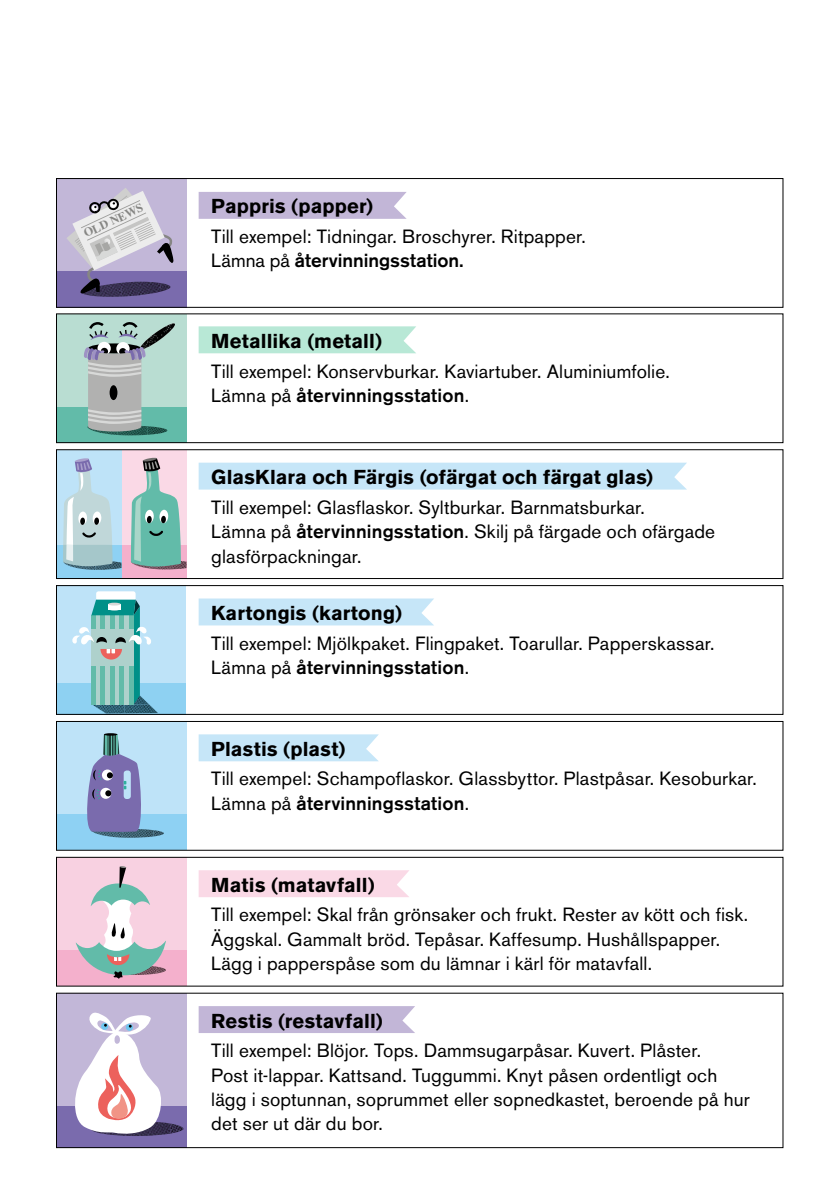
<style>
.page{position:relative;width:840px;height:1191px;background:#fff}
.page>*{position:absolute;margin:0;border:0;box-sizing:border-box;transform-origin:0 0}
.Mellanrubrik_H3{font:700 20px "Akzidenz Grotesk BE";letter-spacing:.01em;color:#000}
.Faktatext{font:19px/24.4px "Akzidenz Grotesk BE";letter-spacing:.01em;color:#000}
.Faktatext-2{font:500 19px "Akzidenz Grotesk BE";letter-spacing:.005em;color:#000}
.t1{font:700 12px "Times";color:#868684}
.s1{font-weight:400}
.s2{font-weight:500}
</style>
<div class="page">
<div style="left:120px;top:450px;width:66px;height:128px;background:#fad9e6"></div>
<div style="left:120px;top:545px;width:66px;height:33px;background:#f4b0cc"></div>
<img style="left:142px;top:561px;width:44px;height:8px">
<svg style="left:130px;top:457px;width:51px;height:110px"></svg>
<div style="left:56px;top:450px;width:65px;height:128px;background:#bee3f8"></div>
<div style="left:56px;top:545px;width:65px;height:33px;background:#8ed1f3"></div>
<img style="left:70px;top:561px;width:51px;height:9px">
<svg style="left:63px;top:458px;width:50px;height:108px"></svg>
<svg style="left:198px;top:192px;width:208px;height:27px;background:#c4b8d8"></svg>
<svg style="left:198px;top:326px;width:218px;height:27px;background:#bbe8d7"></svg>
<div style="left:198px;top:462px;width:488px;height:27px;background:#c6e6f8"></div>
<div style="left:198px;top:598px;width:236px;height:27px;background:#c6e6f8"></div>
<svg style="left:198px;top:734px;width:180px;height:27px;background:#c8e7f8"></svg>
<svg style="left:198px;top:870px;width:211px;height:27px;background:#fadae6"></svg>
<div style="left:198px;top:1006px;width:217px;height:27px;background:#c2b6d7"></div>
<div style="left:56px;top:314px;width:130px;height:129px;background:#b9ddd2"></div>
<div style="left:56px;top:407px;width:130px;height:36px;background:#62bba9"></div>
<img style="left:117px;top:431px;width:30px;height:4px">
<img style="left:147px;top:431px;width:20px;height:4px">
<svg style="left:84px;top:322px;width:91px;height:109px"></svg>
<div style="left:56px;top:314px;width:726px;height:129px;border:1px solid #000"></div>
<div style="left:57px;top:178px;width:129px;height:129px;background:#c2b7d8"></div>
<div style="left:57px;top:271px;width:129px;height:36px;background:#7a6bad"></div>
<img style="left:88px;top:295px;width:53px;height:2px">
<svg style="left:67px;top:188px;width:106px;height:107px"></svg>
<div style="left:56px;top:178px;width:726px;height:129px;border:1px solid #000"></div>
<div style="left:57px;top:721px;width:129px;height:129px;background:#bee3f8"></div>
<div style="left:57px;top:814px;width:129px;height:36px;background:#8ed1f3"></div>
<img style="left:93px;top:829px;width:60px;height:8px">
<svg style="left:153px;top:830px;width:11px;height:6px"></svg>
<svg style="left:87px;top:733px;width:58px;height:99px"></svg>
<div style="left:56px;top:721px;width:726px;height:129px;border:1px solid #000"></div>
<div style="left:56px;top:993px;width:130px;height:154px;background:#c2b7d8"></div>
<div style="left:56px;top:1106px;width:130px;height:41px;background:#7a6bad"></div>
<img style="left:105px;top:1122px;width:65px;height:14px">
<svg style="left:170px;top:1123px;width:13px;height:10px"></svg>
<svg style="left:75px;top:1012px;width:89px;height:122px"></svg>
<div style="left:56px;top:449px;width:726px;height:130px;border:1px solid #000"></div>
<div style="left:56px;top:585px;width:130px;height:129px;background:#bee3f8"></div>
<div style="left:56px;top:682px;width:130px;height:32px;background:#8ed1f2"></div>
<img style="left:91px;top:704px;width:33px;height:8px">
<img style="left:124px;top:704px;width:33px;height:8px">
<svg style="left:71px;top:591px;width:81px;height:113px"></svg>
<div style="left:56px;top:585px;width:726px;height:129px;border:1px solid #000"></div>
<div style="left:56px;top:857px;width:130px;height:129px;background:#f8d1e1"></div>
<div style="left:56px;top:950px;width:130px;height:36px;background:#f4b0cc"></div>
<svg style="left:76px;top:866px;width:90px;height:113px"></svg>
<div style="left:56px;top:857px;width:726px;height:129px;border:1px solid #000"></div>
<p class="t1" style="left:79px;top:223px;width:66px;rotate:-25deg">OLD NEWS</p>
<h3 class="Mellanrubrik_H3" style="left:211px;top:194px;width:163px">Pappris (papper)</h3>
<p class="Faktatext" style="left:211px;top:224px;width:376px">Till exempel: Tidningar. Broschyrer. Ritpapper.</p>
<p class="Faktatext-2" style="left:211px;top:249px;width:254px"><span class="s1">Lämna på</span> återvinningsstation.</p>
<h3 class="Mellanrubrik_H3" style="left:211px;top:330px;width:172px">Metallika (metall)</h3>
<p class="Faktatext" style="left:211px;top:359px;width:460px">Till exempel: Konservburkar. Kaviartuber. Aluminiumfolie.<br>Lämna på <span class="s2">återvinningsstation</span>.</p>
<h3 class="Mellanrubrik_H3" style="left:211px;top:465px;width:443px">GlasKlara och Färgis (ofärgat och färgat glas)</h3>
<p class="Faktatext" style="left:211px;top:495px;width:505px">Till exempel: Glasflaskor. Syltburkar. Barnmatsburkar.<br>Lämna på <span class="s2">återvinningsstation</span>. Skilj på färgade och ofärgade glasförpackningar.</p>
<h3 class="Mellanrubrik_H3" style="left:211px;top:601px;width:192px">Kartongis (kartong)</h3>
<p class="Faktatext" style="left:211px;top:631px;width:504px">Till exempel: Mjölkpaket. Flingpaket. Toarullar. Papperskassar.<br>Lämna på <span class="s2">återvinningsstation</span>.</p>
<h3 class="Mellanrubrik_H3" style="left:211px;top:737px;width:136px">Plastis (plast)</h3>
<p class="Faktatext" style="left:211px;top:766px;width:547px">Till exempel: Schampoflaskor. Glassbyttor. Plastpåsar. Kesoburkar.</p>
<p class="Faktatext-2" style="left:211px;top:791px;width:259px"><span class="s1">Lämna på</span> återvinningsstation<span class="s1">.</span></p>
<h3 class="Mellanrubrik_H3" style="left:211px;top:873px;width:165px">Matis (matavfall)</h3>
<p class="Faktatext" style="left:211px;top:902px;width:538px">Till exempel: Skal från grönsaker och frukt. Rester av kött och fisk.<br>Äggskal. Gammalt bröd. Tepåsar. Kaffesump. Hushållspapper.<br>Lägg i papperspåse som du lämnar i kärl för matavfall.</p>
<h3 class="Mellanrubrik_H3" style="left:211px;top:1009px;width:173px">Restis (restavfall)</h3>
<p class="Faktatext" style="left:211px;top:1038px;width:540px">Till exempel: Blöjor. Tops. Dammsugarpåsar. Kuvert. Plåster.<br>Post it-lappar. Kattsand. Tuggummi. Knyt påsen ordentligt och lägg i soptunnan, soprummet eller sopnedkastet, beroende på hur det ser ut där du bor.</p>
</div>
